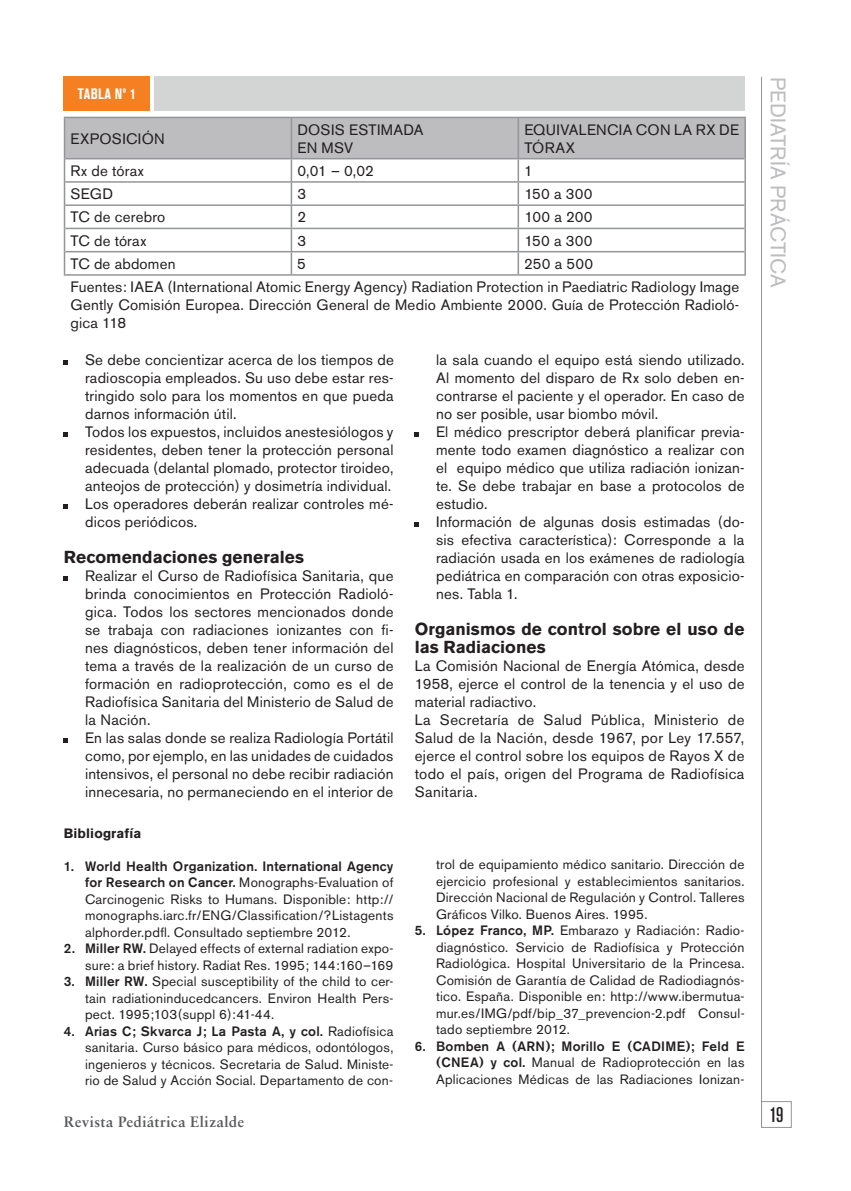
<style>
.page{position:relative;width:851px;height:1191px;background:#fff}
.page>*{position:absolute;margin:0;border:0;box-sizing:border-box;transform-origin:0 0}
.t1{font:21px "Akzidenz Grotesk BE";letter-spacing:.005em;color:#bdbdc0}
.t2{font:500 condensed 21px "Akzidenz Grotesk BE";color:#231f20}
.t3{font:700 17.25px/18px "Akzidenz Grotesk BE";letter-spacing:.005em;color:#231f20}
.t4{font:15px/18px "Akzidenz Grotesk BE";letter-spacing:.015em;color:#231f20}
.t5{font:700 15px "Sabon";letter-spacing:.025em;color:#58595b}
.t6{font:700 condensed 15px "Akzidenz Grotesk BE";letter-spacing:.02em;color:#fff}
.t7{font:13.5px/16.5px "Akzidenz Grotesk BE";letter-spacing:.02em;color:#231f20;text-align:justify}
.t8{font:700 13.5px "Akzidenz Grotesk BE";letter-spacing:.01em;color:#231f20}
.s1{font-weight:500}
</style>
<div class="page">
<div style="left:761px;top:1101px;width:30px;height:27px;border:1px solid #939598"></div>
<hr style="left:761px;top:77px;width:1px;height:1050px;background:#939598">
<svg style="left:64px;top:360px;width:4px;height:5px"></svg>
<svg style="left:64px;top:432px;width:4px;height:5px"></svg>
<svg style="left:64px;top:504px;width:4px;height:5px"></svg>
<svg style="left:64px;top:576px;width:4px;height:5px"></svg>
<svg style="left:64px;top:738px;width:4px;height:5px"></svg>
<svg style="left:415px;top:432px;width:4px;height:5px"></svg>
<svg style="left:415px;top:522px;width:4px;height:5px"></svg>
<hr style="left:64px;top:117px;width:682px;height:1px;background:#939598">
<hr style="left:64px;top:274px;width:682px;height:2px;background:#939598">
<hr style="left:744px;top:118px;width:2px;height:41px;background:#939598">
<hr style="left:744px;top:159px;width:2px;height:23px;background:#939598">
<hr style="left:744px;top:182px;width:2px;height:23px;background:#939598">
<hr style="left:744px;top:205px;width:2px;height:23px;background:#939598">
<hr style="left:744px;top:228px;width:2px;height:24px;background:#939598">
<svg style="left:64px;top:118px;width:681px;height:156px"></svg>
<hr style="left:290px;top:252px;width:2px;height:22px;background:#939598">
<hr style="left:517px;top:252px;width:2px;height:22px;background:#939598">
<hr style="left:744px;top:252px;width:2px;height:22px;background:#939598">
<div style="left:64px;top:77px;width:86px;height:34px;background:#f58021"></div>
<div style="left:154px;top:77px;width:590px;height:34px;background:#d3d4d4"></div>
<p class="t6" style="left:78px;top:89px;width:60px">TABLA Nº 1</p>
<p class="t4" style="left:70px;top:131px;width:96px">EXPOSICIÓN</p>
<p class="t4" style="left:297px;top:122px;width:128px">DOSIS ESTIMADA<br>EN MSV</p>
<p class="t4" style="left:524px;top:122px;width:216px">EQUIVALENCIA CON LA RX DE<br>TÓRAX</p>
<p class="t4" style="left:70px;top:163px;width:75px">Rx de tórax</p>
<p class="t4" style="left:297px;top:163px;width:78px">0,01 – 0,02</p>
<p class="t4" style="left:524px;top:163px;width:10px">1</p>
<p class="t4" style="left:70px;top:187px;width:44px">SEGD</p>
<p class="t4" style="left:297px;top:187px;width:10px">3</p>
<p class="t4" style="left:524px;top:187px;width:70px">150 a 300</p>
<p class="t4" style="left:70px;top:210px;width:96px">TC de cerebro</p>
<p class="t4" style="left:297px;top:210px;width:10px">2</p>
<p class="t4" style="left:524px;top:210px;width:70px">100 a 200</p>
<p class="t4" style="left:70px;top:233px;width:77px">TC de tórax</p>
<p class="t4" style="left:297px;top:233px;width:10px">3</p>
<p class="t4" style="left:524px;top:233px;width:70px">150 a 300</p>
<p class="t4" style="left:70px;top:256px;width:106px">TC de abdomen</p>
<p class="t4" style="left:297px;top:256px;width:10px">5</p>
<p class="t4" style="left:70px;top:254px;width:670px;line-height:23.2px;text-indent:453px">250 a 500<br>Fuentes: IAEA (International Atomic Energy Agency) Radiation Protection in Paediatric Radiology Image</p>
<p class="t4" style="left:70px;top:298px;width:670px">Gently Comisión Europea. Dirección General de Medio Ambiente 2000. Guía de Protección Radioló&shy;gica 118</p>
<p class="t4" style="left:85px;top:352px;width:310px">Se debe concientizar acerca de los tiempos de radioscopia empleados. Su uso debe estar res&shy;tringido solo para los momentos en que pueda darnos información útil.<br>Todos los expuestos, incluidos anestesiólogos y residentes, deben tener la protección personal adecuada (delantal plomado, protector tiroideo, anteojos de protección) y dosimetría individual.<br>Los operadores deberán realizar controles mé&shy;dicos periódicos.</p>
<p class="t3" style="left:64px;top:549px;width:242px">Recomendaciones generales</p>
<p class="t4" style="left:85px;top:568px;width:310px">Realizar el Curso de Radiofísica Sanitaria, que brinda conocimientos en Protección Radioló&shy;gica. Todos los sectores mencionados donde se trabaja con radiaciones ionizantes con fi&shy;nes diagnósticos, deben tener información del tema a través de la realización de un curso de formación en radioprotección, como es el de Radiofísica Sanitaria del Ministerio de Salud de la Nación.<br>En las salas donde se realiza Radiología Portátil como, por ejemplo, en las unidades de cuidados intensivos, el personal no debe recibir radiación innecesaria, no permaneciendo en el interior de</p>
<p class="t8" style="left:64px;top:828px;width:79px">Bibliografía</p>
<p class="t7" style="left:85px;top:859px;width:310px;text-indent:-21px"><span class="s1">1. World Health Organization. International Agency for Research on Cancer.</span> Monographs-Evaluation of Carcinogenic Risks to Humans. Disponible: http:// monographs.iarc.fr/ENG/Classification/?Listagents alphorder.pdfl. Consultado septiembre 2012.</p>
<p class="t7" style="left:64px;top:942px;width:331px;text-align:right"><span class="s1">2. Miller RW.</span> Delayed effects of external radiation expo&shy;sure: a brief history. Radiat Res. 1995; 144:160–169</p>
<p class="t7" style="left:85px;top:975px;width:310px;text-indent:-21px"><span class="s1">3. Miller RW.</span> Special susceptibility of the child to cer&shy;tain radiationinducedcancers. Environ Health Pers&shy;pect. 1995;103(suppl 6):41-44.</p>
<p class="t7" style="left:85px;top:1024px;width:310px;text-indent:-21px"><span class="s1">4. Arias C; Skvarca J; La Pasta A, y col.</span> Radiofísica sanitaria. Curso básico para médicos, odontólogos, ingenieros y técnicos. Secretaria de Salud. Ministe&shy;rio de Salud y Acción Social. Departamento de con-</p>
<p class="t4" style="left:436px;top:352px;width:310px">la sala cuando el equipo está siendo utilizado.<br>Al momento del disparo de Rx solo deben en&shy;contrarse el paciente y el operador. En caso de no ser posible, usar biombo móvil.<br>El médico prescriptor deberá planificar previa&shy;mente todo examen diagnóstico a realizar con el equipo médico que utiliza radiación ionizan&shy;te. Se debe trabajar en base a protocolos de estudio.<br>Información de algunas dosis estimadas (do&shy;sis efectiva característica): Corresponde a la radiación usada en los exámenes de radiología pediátrica en comparación con otras exposicio&shy;nes. Tabla 1.</p>
<p class="t3" style="left:415px;top:621px;width:331px">Organismos de control sobre el uso de las Radiaciones</p>
<p class="t4" style="left:415px;top:658px;width:331px">La Comisión Nacional de Energía Atómica, desde 1958, ejerce el control de la tenencia y el uso de material radiactivo.<br>La Secretaría de Salud Pública, Ministerio de Salud de la Nación, desde 1967, por Ley 17.557, ejerce el control sobre los equipos de Rayos X de todo el país, origen del Programa de Radiofísica Sanitaria.</p>
<p class="t7" style="left:436px;top:858px;width:310px">trol de equipamiento médico sanitario. Dirección de ejercicio profesional y establecimientos sanitarios.<br>Dirección Nacional de Regulación y Control. Talleres Gráficos Vilko. Buenos Aires. 1995.</p>
<p class="t7" style="left:436px;top:924px;width:310px;text-indent:-21px"><span class="s1">5. López Franco, MP.</span> Embarazo y Radiación: Radio&shy;diagnóstico. Servicio de Radiofísica y Protección Radiológica. Hospital Universitario de la Princesa.<br>Comisión de Garantía de Calidad de Radiodiagnós&shy;tico. España. Disponible en: http://www.ibermutua&shy;mur.es/IMG/pdf/bip_37_prevencion-2.pdf Consul&shy;tado septiembre 2012.</p>
<p class="t7" style="left:436px;top:1039px;width:310px;text-indent:-21px"><span class="s1">6. Bomben A (ARN); Morillo E (CADIME); Feld E (CNEA) y col.</span> Manual de Radioprotección en las Aplicaciones Médicas de las Radiaciones Ionizan-</p>
<h1 class="t1" style="left:785px;top:77px;width:212px;rotate:90deg">PEDIATRÍA PRÁCTICA</h1>
<p class="t5" style="left:64px;top:1115px;width:182px">Revista Pediátrica Elizalde</p>
<h1 class="t2" style="left:769px;top:1107px;width:16px">19</h1>
</div>
